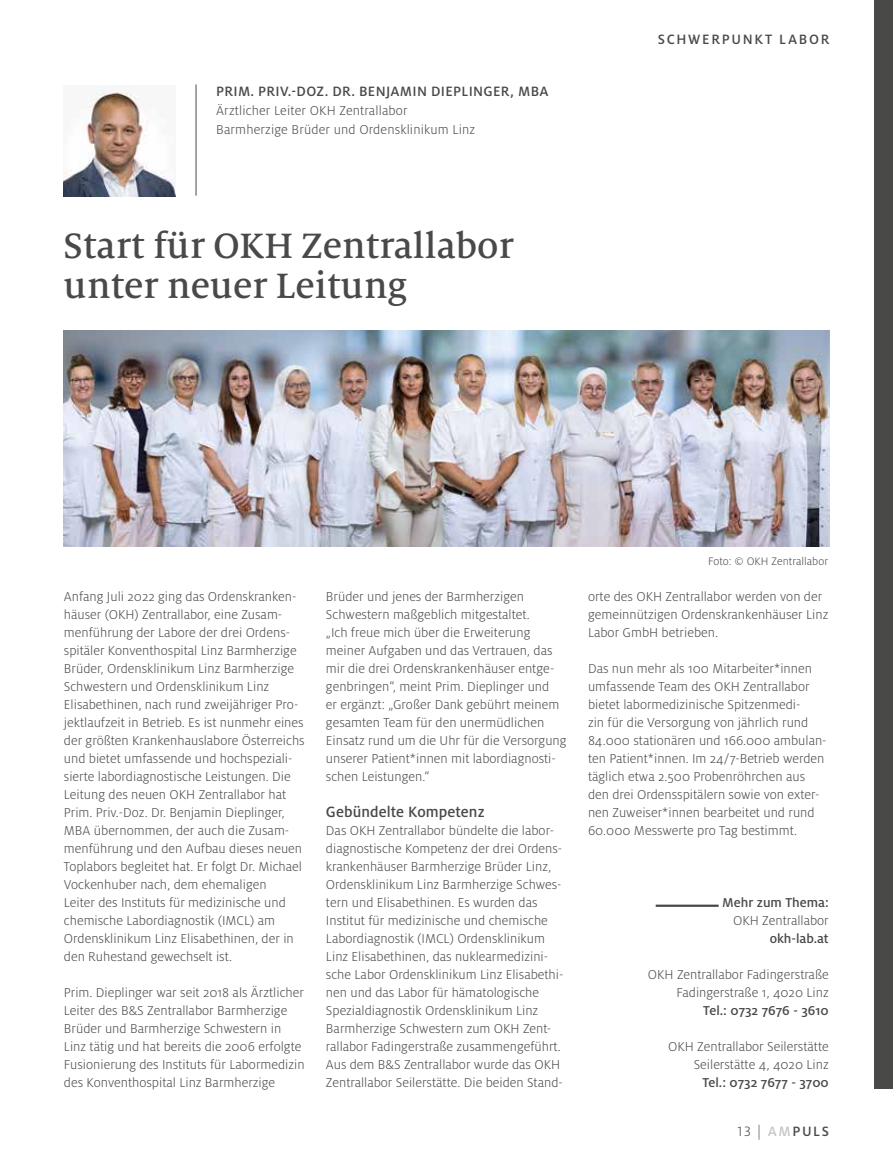
<style>
.page{position:relative;width:893px;height:1174px;background:#fff}
.page>*{position:absolute;margin:0;border:0;box-sizing:border-box;transform-origin:0 0}
.t1{font:500 39px/40.5px "Milo Serif Pro";color:#494948}
.t2{font:500 16.5px "Milo OT";letter-spacing:.005em;color:#494948}
.t3{font:500 15px "Milo OT";letter-spacing:.02em;color:#494948}
.t4{font:500 15px "Milo OT";letter-spacing:.115em;color:#494948}
.t5{font:300 14.25px/18px "Milo OT";color:#494948}
.t6{font:500 14.25px "Milo OT";color:#494948}
.t7{font:300 12px "Milo OT";letter-spacing:.005em;color:#494948}
.s1{font-weight:300}
.s2{color:#c5c6c6}
</style>
<div class="page">
<div style="left:875px;top:0;width:18px;height:1089px;background:#494948"></div>
<img style="left:64px;top:85px;width:111px;height:112px">
<hr style="left:196px;top:84px;width:1px;height:112px;background:#494948">
<hr style="left:656px;top:904px;width:63px;height:3px;background:#494948">
<img style="left:64px;top:330px;width:766px;height:217px">
<p class="t3" style="left:216px;top:83px;width:334px">PRIM. PRIV.-DOZ. DR. BENJAMIN DIEPLINGER, MBA</p>
<p class="t5" style="left:216px;top:101px;width:260px;line-height:18.8px">Ärztlicher Leiter OKH Zentrallabor<br>Barmherzige Brüder und Ordensklinikum Linz</p>
<h1 class="t1" style="left:64px;top:225px;width:452px">Start für OKH Zentrallabor unter neuer Leitung</h1>
<p class="t4" style="left:658px;top:31px;width:173px">SCHWERPUNKT LABOR</p>
<p class="t5" style="left:64px;top:587px;width:242px">Anfang Juli 2022 ging das Ordenskranken&shy;häuser (OKH) Zentrallabor, eine Zusam&shy;menführung der Labore der drei Ordens&shy;spitäler Konventhospital Linz Barmherzige Brüder, Ordensklinikum Linz Barmherzige Schwestern und Ordensklinikum Linz Elisabethinen, nach rund zweijähriger Pro&shy;jektlaufzeit in Betrieb. Es ist nunmehr eines der größten Krankenhauslabore Österreichs und bietet umfassende und hochspeziali&shy;sierte labordiagnostische Leistungen. Die Leitung des neuen OKH Zentrallabor hat Prim. Priv.-Doz. Dr. Benjamin Dieplinger, MBA übernommen, der auch die Zusam&shy;menführung und den Aufbau dieses neuen Toplabors begleitet hat. Er folgt Dr. Michael Vockenhuber nach, dem ehemaligen<br>Leiter des Instituts für medizinische und chemische Labordiagnostik (IMCL) am Ordensklinikum Linz Elisabethinen, der in den Ruhestand gewechselt ist.</p>
<p class="t5" style="left:64px;top:983px;width:242px">Prim. Dieplinger war seit 2018 als Ärztlicher Leiter des B&amp;S Zentrallabor Barmherzige Brüder und Barmherzige Schwestern in Linz tätig und hat bereits die 2006 erfolgte Fusionierung des Instituts für Labormedizin des Konventhospital Linz Barmherzige</p>
<p class="t5" style="left:326px;top:587px;width:242px">Brüder und jenes der Barmherzigen Schwestern maßgeblich mitgestaltet.<br>„Ich freue mich über die Erweiterung meiner Aufgaben und das Vertrauen, das mir die drei Ordenskrankenhäuser entge&shy;genbringen“, meint Prim. Dieplinger und<br>er ergänzt: „Großer Dank gebührt meinem gesamten Team für den unermüdlichen Einsatz rund um die Uhr für die Versorgung unserer Patient*innen mit labordiagnosti&shy;schen Leistungen.“</p>
<p class="t2" style="left:326px;top:802px;width:160px">Gebündelte Kompetenz</p>
<p class="t5" style="left:326px;top:821px;width:239px">Das OKH Zentrallabor bündelte die labor&shy;diagnostische Kompetenz der drei Ordens&shy;krankenhäuser Barmherzige Brüder Linz, Ordensklinikum Linz Barmherzige Schwes&shy;tern und Elisabethinen. Es wurden das Institut für medizinische und chemische Labordiagnostik (IMCL) Ordensklinikum Linz Elisabethinen, das nuklearmedizini&shy;sche Labor Ordensklinikum Linz Elisabethi&shy;nen und das Labor für hämatologische Spezialdiagnostik Ordensklinikum Linz Barmherzige Schwestern zum OKH Zent&shy;rallabor Fadingerstraße zusammengeführt.<br>Aus dem B&amp;S Zentrallabor wurde das OKH Zentrallabor Seilerstätte. Die beiden Stand-</p>
<p class="t7" style="left:708px;top:554px;width:122px">Foto: © OKH Zentrallabor</p>
<p class="t5" style="left:588px;top:587px;width:242px">orte des OKH Zentrallabor werden von der gemeinnützigen Ordenskrankenhäuser Linz<br>Labor GmbH betrieben.</p>
<p class="t5" style="left:588px;top:659px;width:240px">Das nun mehr als 100 Mitarbeiter*innen umfassende Team des OKH Zentrallabor bietet labormedizinische Spitzenmedi-<br>zin für die Versorgung von jährlich rund 84.000 stationären und 166.000 ambulan&shy;ten Patient*innen. Im 24/7-Betrieb werden täglich etwa 2.500 Probenröhrchen aus den drei Ordensspitälern sowie von exter&shy;nen Zuweiser*innen bearbeitet und rund 60.000 Messwerte pro Tag bestimmt.</p>
<p class="t6" style="left:722px;top:894px;width:108px">Mehr zum Thema:</p>
<p class="t5" style="left:733px;top:911px;width:97px">OKH Zentrallabor</p>
<p class="t6" style="left:770px;top:930px;width:61px">okh-lab.at</p>
<p class="t5" style="left:648px;top:965px;width:182px;text-align:right">OKH Zentrallabor Fadingerstraße<br>Fadingerstraße 1, 4020 Linz</p>
<p class="t6" style="left:703px;top:1002px;width:127px">Tel.: 0732 7676 - 3610</p>
<p class="t5" style="left:668px;top:1037px;width:162px;text-align:right">OKH Zentrallabor Seilerstätte<br>Seilerstätte 4, 4020 Linz</p>
<p class="t6" style="left:702px;top:1074px;width:128px">Tel.: 0732 7677 - 3700</p>
<p class="t3" style="left:738px;top:1122px;width:93px"><span class="s1">13 |</span> <span class="s2">AM</span>PULS</p>
</div>
